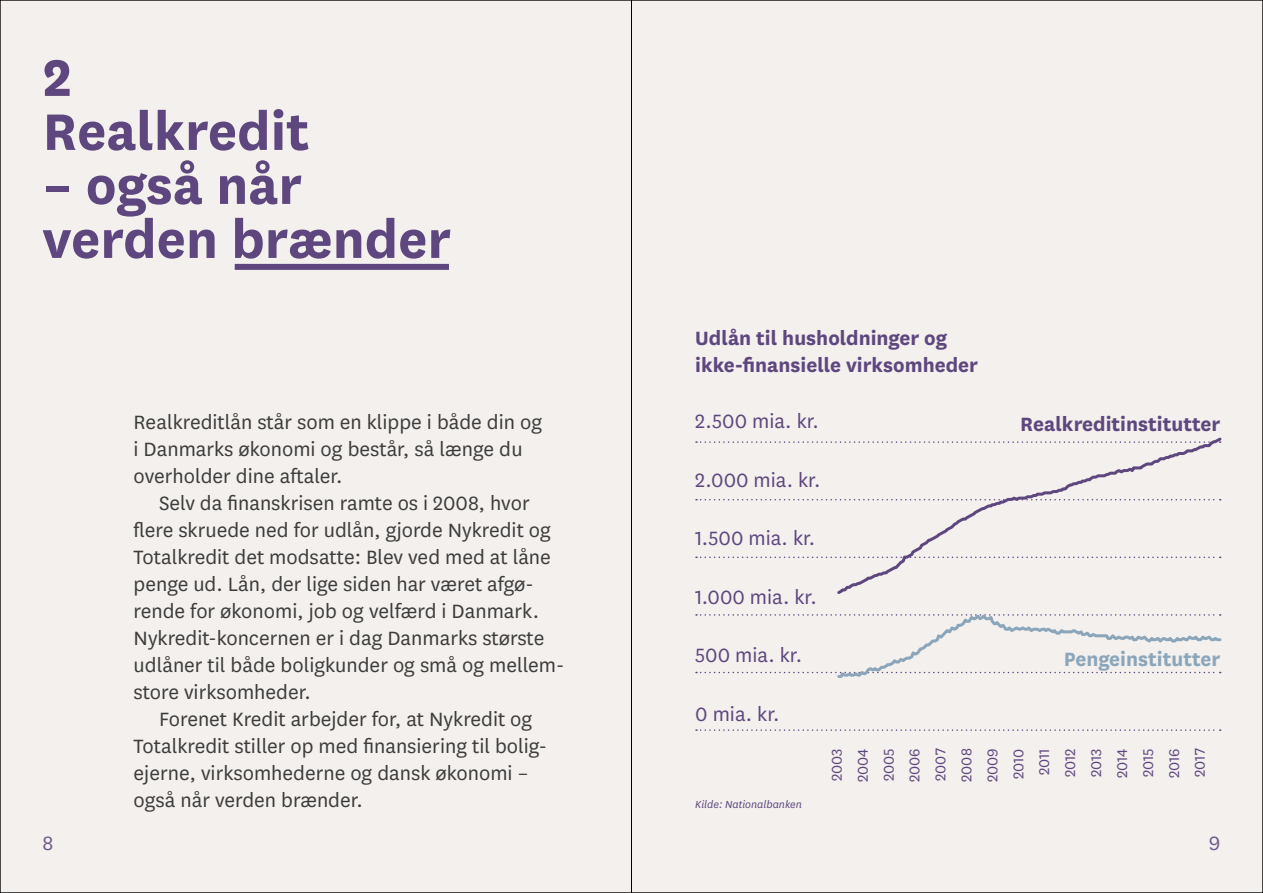
<style>
.page{position:relative;width:1263px;height:893px;background:#f3f0ee}
.page>*{position:absolute;margin:0;border:0;box-sizing:border-box;transform-origin:0 0}
.t1{font:700 60px/54px "National";color:#5e477e}
.t2{font:22.5px/27px "National";color:#3c3c3b}
.t3{font:700 22.5px/27px "National";color:#5e477e}
.t4{font:22.5px "National";color:#5e477e}
.t5{font:700 22.5px "National";color:#8ba6ba}
.t6{font:22.5px "National";color:#6e5a8b}
.t7{font:16.5px/26px "National";color:#5e477e;text-align:center}
.t8{font:italic 12px "National";color:#5e477e}
</style>
<div class="page">
<div style="left:235px;top:264px;width:214px;height:6px;background:#5e477e"></div>
<svg style="left:696px;top:441px;width:136px;height:2px"></svg>
<svg style="left:696px;top:499px;width:136px;height:1px"></svg>
<svg style="left:696px;top:557px;width:136px;height:1px"></svg>
<svg style="left:696px;top:729px;width:525px;height:2px"></svg>
<svg style="left:696px;top:614px;width:526px;height:64px"></svg>
<svg style="left:835px;top:437px;width:387px;height:157px"></svg>
<hr style="left:631px;top:0;width:1px;height:893px;background:#000">
<h1 class="t1" style="left:43px;top:46px;width:268px">2<br>Realkredit</h1>
<h1 class="t1" style="left:43px;top:154px;width:410px">– også når verden brænder</h1>
<p class="t2" style="left:134px;top:408px;width:410px">Realkreditlån står som en klippe i både din og i Danmarks økonomi og består, så længe du overholder dine aftaler.</p>
<p class="t2" style="left:134px;top:489px;width:432px;text-indent:26px">Selv da finanskrisen ramte os i 2008, hvor flere skruede ned for udlån, gjorde Nykredit og Totalkredit det modsatte: Blev ved med at låne penge ud. Lån, der lige siden har været afgø&shy;rende for økonomi, job og velfærd i Danmark.<br>Nykredit-koncernen er i dag Danmarks største udlåner til både boligkunder og små og mellem&shy;store virksomheder.</p>
<p class="t2" style="left:134px;top:705px;width:415px;text-indent:26px">Forenet Kredit arbejder for, at Nykredit og Totalkredit stiller op med finansiering til bolig&shy;ejerne, virksomhederne og dansk økonomi – også når verden brænder.</p>
<p class="t3" style="left:695px;top:323px;width:284px">Udlån til husholdninger og ikke-finansielle virksomheder</p>
<p class="t4" style="left:695px;top:407px;width:125px">2.500 mia. kr.</p>
<p class="t4" style="left:695px;top:465px;width:127px">2.000 mia. kr.</p>
<p class="t4" style="left:695px;top:524px;width:122px">1.500 mia. kr.</p>
<p class="t4" style="left:695px;top:582px;width:123px">1.000 mia. kr.</p>
<p class="t4" style="left:695px;top:641px;width:108px">500 mia. kr.</p>
<p class="t4" style="left:695px;top:699px;width:86px">0 mia. kr.</p>
<p class="t3" style="left:1020px;top:409px;width:202px">Realkreditinstitutter</p>
<p class="t5" style="left:1064px;top:643px;width:158px">Pengeinstitutter</p>
<p class="t8" style="left:695px;top:797px;width:108px">Kilde: Nationalbanken</p>
<p class="t7" style="left:823px;top:782px;width:36px;rotate:-90deg">2003<br>2004<br>2005<br>2006<br>2007<br>2008<br>2009<br>2010<br>2011<br>2012<br>2013<br>2014<br>2015<br>2016<br>2017</p>
<p class="t6" style="left:43px;top:829px;width:12px">8</p>
<p class="t6" style="left:1209px;top:829px;width:13px">9</p>
</div>
